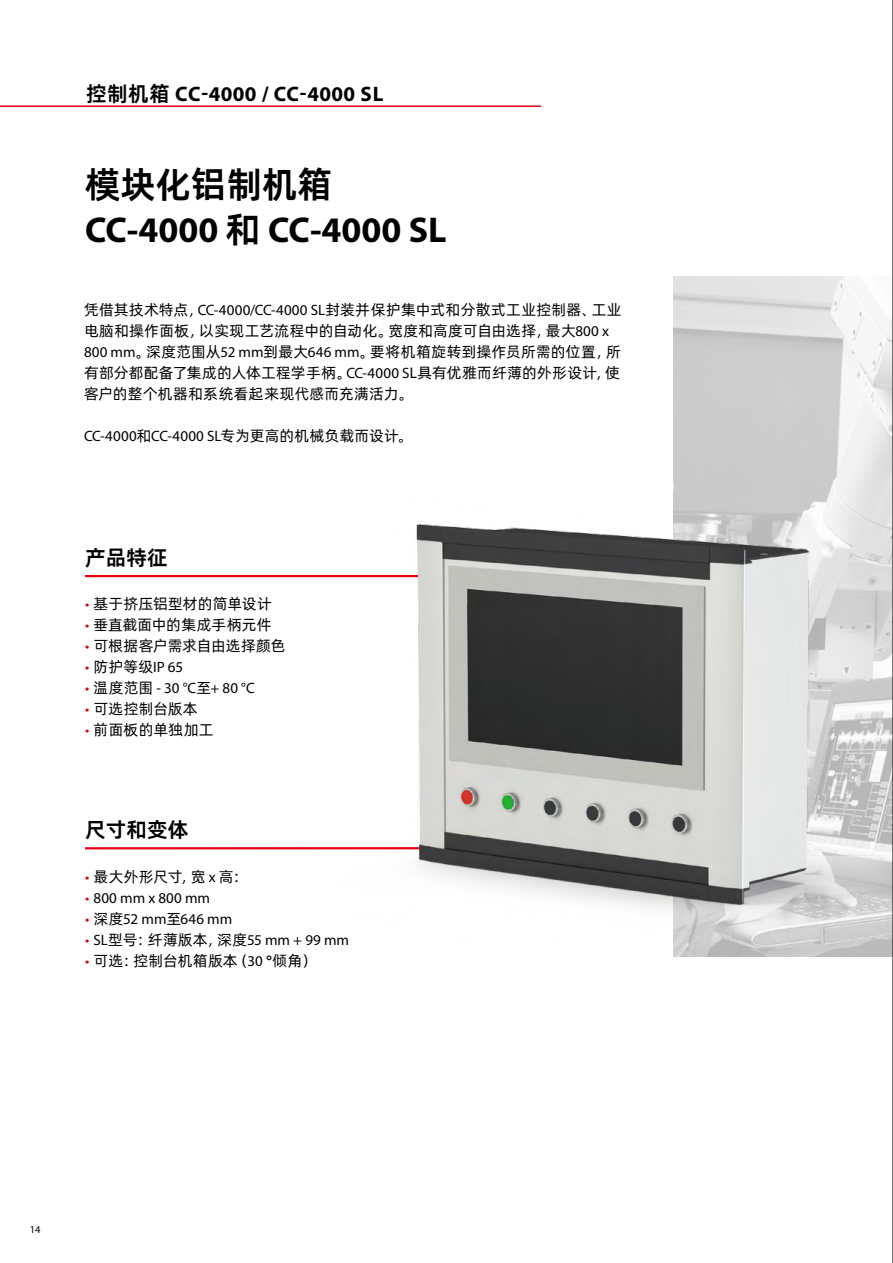
<style>
.page{position:relative;width:893px;height:1263px;background:#fff}
.page>*{position:absolute;margin:0;border:0;box-sizing:border-box;transform-origin:0 0}
.t1{font:700 36px "Myriad Pro";color:#000}
.t2{font:36px "Alibaba Pu Hui Ti 2 85 Bold";color:#000}
.t3{font:700 21px "Myriad Pro";letter-spacing:.02em;color:#000}
.t4{font:21px "Alibaba Pu Hui Ti 2 85 Bold";color:#000}
.t5{font:15px/21px "Alibaba Pu Hui Ti 2 55 Regular";letter-spacing:.015em;color:#000}
.t6{font:15px "Myriad Pro";letter-spacing:.005em;color:#000}
.t7{font:10.5px "Myriad Pro";color:#000}
.s1{font-family:"Alibaba Pu Hui Ti 2 85 Bold";font-weight:400}
.s2{font-family:"Myriad Pro"}
.s3{font-family:"Alibaba Pu Hui Ti 2 55 Regular"}
.s4{font-family:"Myriad Pro";color:#e60012}
.s5{color:#e60012}
</style>
<div class="page">
<hr style="left:85px;top:575px;width:383px;height:2px;background:#e60012">
<hr style="left:85px;top:847px;width:410px;height:2px;background:#e60012">
<img style="left:673px;top:276px;width:219px;height:199px">
<img style="left:316px;top:475px;width:576px;height:482px">
<hr style="left:892px;top:0;width:1px;height:1263px;background:#000">
<hr style="left:0;top:105px;width:541px;height:2px;background:#e60012">
<h2 class="t3" style="left:86px;top:80px;width:299px"><span class="s1">控制机箱</span> CC-4000 / CC-4000 SL</h2>
<h1 class="t2" style="left:85px;top:157px;width:249px">模块化铝制机箱</h1>
<h1 class="t1" style="left:85px;top:207px;width:363px">CC-4000 <span class="s1">和</span> CC-4000 SL</h1>
<p class="t5" style="left:84px;top:298px;width:539px">凭借其技术特点，<span class="s2">CC-4000/CC-4000 SL</span>封装并保护集中式和分散式工业控制器、工业电脑和操作面板，以实现工艺流程中的自动化。宽度和高度可自由选择，最大<span class="s2">800 x 800 mm</span>。深度范围从<span class="s2">52 mm</span>到最大<span class="s2">646 mm</span>。要将机箱旋转到操作员所需的位置，所有部分都配备了集成的人体工程学手柄。<span class="s2">CC-4000 S</span>L具有优雅而纤薄的外形设计，使客户的整个机器和系统看起来现代感而充满活力。</p>
<p class="t6" style="left:84px;top:427px;width:330px">CC-4000<span class="s3">和</span>CC-4000 SL<span class="s3">专为更高的机械负载而设计。</span></p>
<h2 class="t4" style="left:85px;top:541px;width:84px">产品特征</h2>
<p class="t5" style="left:85px;top:592px;width:188px"><span class="s4">•</span> 基于挤压铝型材的简单设计</p>
<p class="t5" style="left:85px;top:613px;width:188px"><span class="s4">•</span> 垂直截面中的集成手柄元件</p>
<p class="t5" style="left:85px;top:634px;width:202px"><span class="s4">•</span> 可根据客户需求自由选择颜色</p>
<p class="t5" style="left:85px;top:655px;width:100px"><span class="s4">•</span> 防护等级<span class="s2">IP 65</span></p>
<p class="t6" style="left:85px;top:679px;width:171px"><span class="s5">•</span> <span class="s3">温度范围</span> - 30 °C<span class="s3">至</span>+ 80 °C</p>
<p class="t5" style="left:85px;top:697px;width:114px"><span class="s4">•</span> 可选控制台版本</p>
<p class="t5" style="left:85px;top:718px;width:130px"><span class="s4">•</span> 前面板的单独加工</p>
<h2 class="t4" style="left:85px;top:813px;width:105px">尺寸和变体</h2>
<p class="t5" style="left:85px;top:865px;width:164px"><span class="s4">•</span> 最大外形尺寸，宽 <span class="s2">x</span> 高：</p>
<p class="t6" style="left:85px;top:889px;width:127px"><span class="s5">•</span> 800 mm x 800 mm</p>
<p class="t6" style="left:85px;top:910px;width:149px"><span class="s5">•</span> <span class="s3">深度</span>52 mm<span class="s3">至</span>646 mm</p>
<p class="t6" style="left:85px;top:931px;width:265px"><span class="s5">•</span> SL<span class="s3">型号：纤薄版本，深度</span>55 mm + 99 mm</p>
<p class="t5" style="left:85px;top:949px;width:232px"><span class="s4">•</span> 可选：控制台机箱版本（<span class="s2">30</span> °倾角）</p>
<p class="t7" style="left:30px;top:1223px;width:12px">14</p>
</div>
